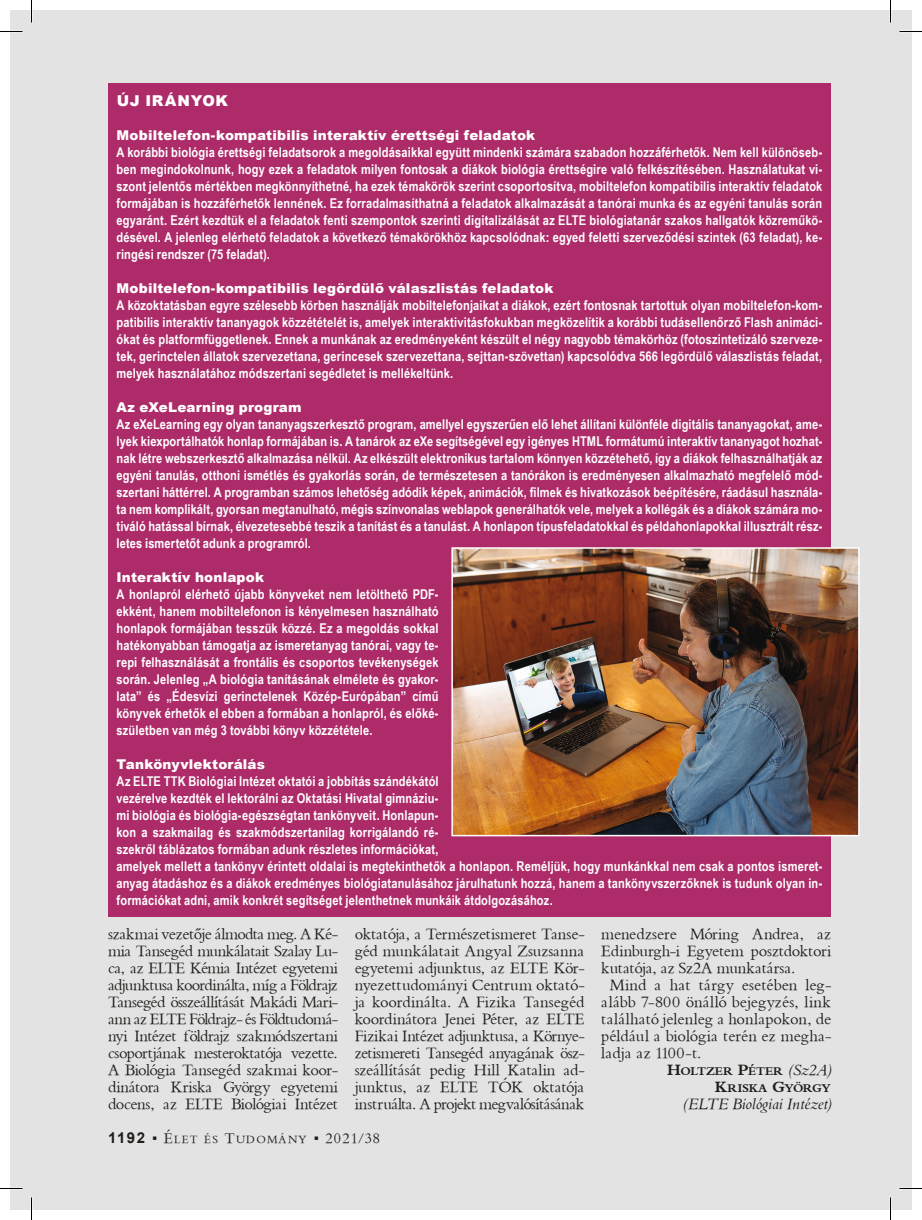
<style>
.page{position:relative;width:922px;height:1220px;background:#fff}
.page>*{position:absolute;margin:0;border:0;box-sizing:border-box;transform-origin:0 0}
.Normál{font:16.5px/17px "Bembo PFL";letter-spacing:.005em;color:#1f1c19;text-align:justify}
.szerző{font:italic 16.5px "Bembo PFL";color:#1f1c19}
.helvkenyér{font:900 15px "Arial";letter-spacing:.045em;color:#fff}
.helvkenyér-2{font:700 13.5px/17px "Arial Narrow";letter-spacing:.01em;color:#fff;text-align:justify}
.helvkenyér-3{font:900 13.5px "Arial";letter-spacing:.015em;color:#fff}
.szerző-2{font:700 12.3px "Bembo PFL";letter-spacing:-.005em;color:#1f1c19}
.t1{font:11.55px "Bembo PFL";letter-spacing:.135em;color:#1f1c19}
.s1{font-size:16.5px}
.s2{font-weight:400;font-style:italic;font-size:16.5px}
.s3{font-family:"Arial";font-weight:700;font-size:15px}
.s4{font-size:15.45px}
</style>
<div class="page">
<div style="left:10px;top:10px;width:902px;height:1199px;background:#e3e3e3"></div>
<div style="left:108px;top:84px;width:723px;height:833px;background:#ae2b69"></div>
<img style="left:454px;top:550px;width:403px;height:283px">
<div style="left:451px;top:547px;width:409px;height:289px;border:2px solid #fff"></div>
<hr style="left:0;top:1187px;width:22px;height:2px;background:#fff">
<hr style="left:899px;top:1187px;width:23px;height:2px;background:#fff">
<hr style="left:889px;top:0;width:2px;height:23px;background:#fff">
<hr style="left:889px;top:1197px;width:2px;height:23px;background:#fff">
<svg style="left:0;top:31px;width:22px;height:1px"></svg>
<svg style="left:899px;top:31px;width:23px;height:1px"></svg>
<svg style="left:0;top:1188px;width:22px;height:1px"></svg>
<svg style="left:899px;top:1188px;width:23px;height:1px"></svg>
<svg style="left:31px;top:0;width:1px;height:23px"></svg>
<svg style="left:31px;top:1197px;width:1px;height:23px"></svg>
<svg style="left:890px;top:0;width:1px;height:23px"></svg>
<svg style="left:890px;top:1197px;width:1px;height:23px"></svg>
<svg style="left:153px;top:1136px;width:4px;height:4px"></svg>
<svg style="left:315px;top:1136px;width:3px;height:4px"></svg>
<p class="helvkenyér" style="left:117px;top:89px;width:113px">ÚJ IRÁNYOK</p>
<p class="helvkenyér-3" style="left:117px;top:125px;width:420px">Mobiltelefon-kompatibilis interaktív érettségi feladatok</p>
<p class="helvkenyér-2" style="left:117px;top:143px;width:707px">A korábbi biológia érettségi feladatsorok a megoldásaikkal együtt mindenki számára szabadon hozzáférhetők. Nem kell különöseb&shy;ben megindokolnunk, hogy ezek a feladatok milyen fontosak a diákok biológia érettségire való felkészítésében. Használatukat vi&shy;szont jelentős mértékben megkönnyíthetné, ha ezek témakörök szerint csoportosítva, mobiltelefon kompatibilis interaktív feladatok formájában is hozzáférhetők lennének. Ez forradalmasíthatná a feladatok alkalmazását a tanórai munka és az egyéni tanulás során egyaránt. Ezért kezdtük el a feladatok fenti szempontok szerinti digitalizálását az ELTE biológiatanár szakos hallgatók közreműkö&shy;désével. A jelenleg elérhető feladatok a következő témakörökhöz kapcsolódnak: egyed feletti szerveződési szintek (63 feladat), ke&shy;ringési rendszer (75 feladat).</p>
<p class="helvkenyér-3" style="left:117px;top:278px;width:438px">Mobiltelefon-kompatibilis legördülő válaszlistás feladatok</p>
<p class="helvkenyér-2" style="left:117px;top:296px;width:707px">A közoktatásban egyre szélesebb körben használják mobiltelefonjaikat a diákok, ezért fontosnak tartottuk olyan mobiltelefon-kom&shy;patibilis interaktív tananyagok közzétételét is, amelyek interaktivitásfokukban megközelítik a korábbi tudásellenőrző Flash animáci&shy;ókat és platformfüggetlenek. Ennek a munkának az eredményeként készült el négy nagyobb témakörhöz (fotoszintetizáló szerveze&shy;tek, gerinctelen állatok szervezettana, gerincesek szervezettana, sejttan-szövettan) kapcsolódva 566 legördülő válaszlistás feladat, melyek használatához módszertani segédletet is mellékeltünk.</p>
<p class="helvkenyér-3" style="left:117px;top:397px;width:187px">Az eXeLearning program</p>
<p class="helvkenyér-2" style="left:117px;top:415px;width:707px">Az eXeLearning egy olyan tananyagszerkesztő program, amellyel egyszerűen elő lehet állítani különféle digitális tananyagokat, ame&shy;lyek kiexportálhatók honlap formájában is. A tanárok az eXe segítségével egy igényes HTML formátumú interaktív tananyagot hozhat&shy;nak létre webszerkesztő alkalmazása nélkül. Az elkészült elektronikus tartalom könnyen közzétehető, így a diákok felhasználhatják az egyéni tanulás, otthoni ismétlés és gyakorlás során, de természetesen a tanórákon is eredményesen alkalmazható megfelelő mód&shy;szertani háttérrel. A programban számos lehetőség adódik képek, animációk, filmek és hivatkozások beépítésére, ráadásul használa&shy;ta nem komplikált, gyorsan megtanulható, mégis színvonalas weblapok generálhatók vele, melyek a kollégák és a diákok számára mo&shy;tiváló hatással bírnak, élvezetesebbé teszik a tanítást és a tanulást. A honlapon típusfeladatokkal és példahonlapokkal illusztrált rész&shy;letes ismertetőt adunk a programról.</p>
<p class="helvkenyér-3" style="left:117px;top:567px;width:149px">Interaktív honlapok</p>
<p class="helvkenyér-2" style="left:117px;top:584px;width:324px">A honlapról elérhető újabb könyveket nem letölthető PDF&shy;ekként, hanem mobiltelefonon is kényelmesen használható honlapok formájában tesszük közzé. Ez a megoldás sokkal hatékonyabban támogatja az ismeretanyag tanórai, vagy te&shy;repi felhasználását a frontális és csoportos tevékenységek során. Jelenleg „A biológia tanításának elmélete és gyakor&shy;lata” és „Édesvízi gerinctelenek Közép-Európában” című könyvek érhetők el ebben a formában a honlapról, és előké&shy;születben van még 3 további könyv közzététele.</p>
<p class="helvkenyér-3" style="left:117px;top:754px;width:150px">Tankönyvlektorálás</p>
<p class="helvkenyér-2" style="left:117px;top:771px;width:707px;text-align:left">Az ELTE TTK Biológiai Intézet oktatói a jobbítás szándékától<br>vezérelve kezdték el lektorálni az Oktatási Hivatal gimnáziu-<br>mi biológia és biológia-egészségtan tankönyveit. Honlapun-<br>kon a szakmailag és szakmódszertanilag korrigálandó ré-<br>szekről táblázatos formában adunk részletes információkat,<br>amelyek mellett a tankönyv érintett oldalai is megtekinthetők a honlapon. Reméljük, hogy munkánkkal nem csak a pontos ismeret&shy;anyag átadáshoz és a diákok eredményes biológiatanulásához járulhatunk hozzá, hanem a tankönyvszerzőknek is tudunk olyan in&shy;formációkat adni, amik konkrét segítséget jelenthetnek munkáik átdolgozásához.</p>
<p class="Normál" style="left:108px;top:924px;width:231px">szakmai vezetője álmodta meg. A Ké&shy;mia Tansegéd munkálatait Szalay Lu&shy;ca, az ELTE Kémia Intézet egyetemi adjunktusa koordinálta, míg a Földrajz Tansegéd összeállítását Makádi Mari&shy;ann az ELTE Földrajz- és Földtudomá&shy;nyi Intézet földrajz szakmódszertani csoportjának mesteroktatója vezette.<br>A Biológia Tansegéd szakmai koor&shy;dinátora Kriska György egyetemi docens, az ELTE Biológiai Intézet</p>
<p class="Normál" style="left:601px;top:924px;width:231px">menedzsere Móring Andrea, az Edinburgh-i Egyetem posztdoktori kutatója, az Sz2A munkatársa.</p>
<p class="Normál" style="left:355px;top:924px;width:231px">oktatója, a Természetismeret Tanse&shy;géd munkálatait Angyal Zsuzsanna egyetemi adjunktus, az ELTE Kör&shy;nyezettudományi Centrum oktató&shy;ja koordinálta. A Fizika Tansegéd koordinátora Jenei Péter, az ELTE Fizikai Intézet adjunktusa, a Környe&shy;zetismereti Tansegéd anyagának ös - szeállítását pedig Hill Katalin ad&shy;junktus, az ELTE TÓK oktatója instruálta. A projekt megvalósításának</p>
<p class="Normál" style="left:601px;top:975px;width:231px;text-indent:9px">Mind a hat tárgy esetében leg&shy;alább 7-800 önálló bejegyzés, link található jelenleg a honlapokon, de például a biológia terén ez megha&shy;ladja az 1100-t.</p>
<p class="szerző-2" style="left:667px;top:1063px;width:165px"><span class="s1">H</span>OLTZER <span class="s1">P</span>ÉTER <span class="s2">(Sz2A)</span></p>
<p class="szerző-2" style="left:715px;top:1080px;width:117px"><span class="s1">K</span>RISKA <span class="s1">G</span>YÖRGY</p>
<p class="szerző" style="left:682px;top:1093px;width:150px">(ELTE Biológiai Intézet)</p>
<p class="t1" style="left:108px;top:1132px;width:273px"><span class="s3">1192</span> <span class="s4">É</span>LET ÉS <span class="s4">T</span>UDOMÁNY <span class="s4">2021/38</span></p>
</div>
